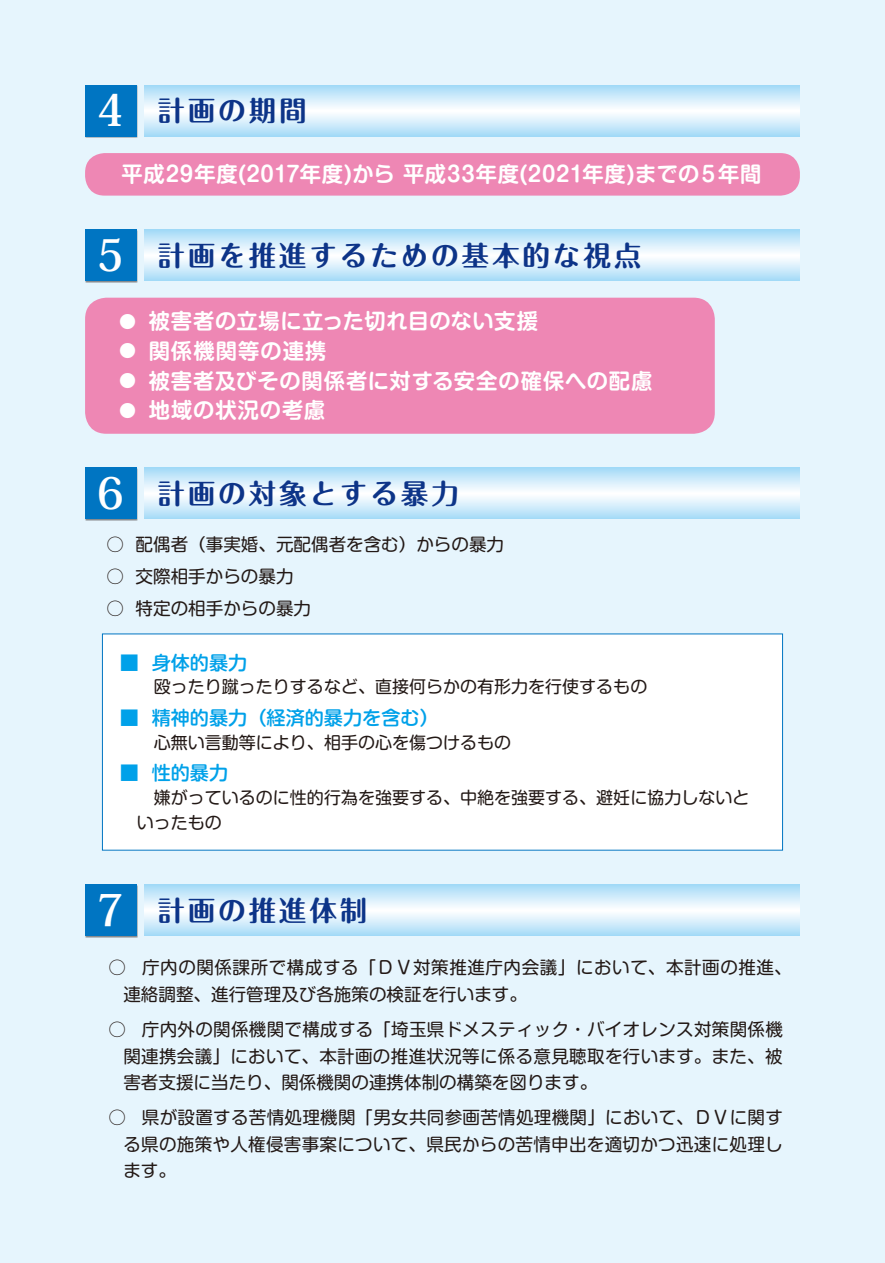
<style>
.page{position:relative;width:885px;height:1263px;background:#fff}
.page>*{position:absolute;margin:0;border:0;box-sizing:border-box;transform-origin:0 0}
.t1{font:700 43.65px "Koz Min Pr 6 N";color:#fff}
.t2{font:700 27.6px "Maru Fo Pro";letter-spacing:.1em;color:#0d3488}
.t3{font:700 21.3px "Shin M Go Pr 6 De";letter-spacing:.035em;color:#fff}
.t4{font:500 19.2px "Shin M Go Pr 6";color:#00a1e9}
.t5{font:17.55px/26.5px "Shin M Go Pr 6";letter-spacing:.015em;color:#231916;text-align:justify}
.t6{font:16.95px/25.5px "Shin M Go Pr 6";color:#231916}
.s1{font-size:16.95px}
</style>
<div class="page">
<div style="left:0;top:0;width:884px;height:1263px;background:#e6f5fd"></div>
<svg style="left:145px;top:85px;width:654px;height:51px"></svg>
<svg style="left:145px;top:230px;width:654px;height:51px"></svg>
<svg style="left:145px;top:468px;width:654px;height:51px"></svg>
<svg style="left:145px;top:884px;width:654px;height:51px"></svg>
<div style="left:86px;top:85px;width:52px;height:53px;background:#0075c2"></div>
<svg style="left:85px;top:85px;width:1px;height:51px"></svg>
<div style="left:86px;top:230px;width:52px;height:53px;background:#231916;opacity:.5"></div>
<div style="left:85px;top:230px;width:51px;height:51px;background:#0075c2"></div>
<div style="left:86px;top:468px;width:52px;height:53px;background:#231916;opacity:.5"></div>
<div style="left:85px;top:468px;width:51px;height:51px;background:#0075c2"></div>
<div style="left:85px;top:885px;width:53px;height:53px;background:#231916;opacity:.5"></div>
<div style="left:85px;top:884px;width:51px;height:51px;background:#0075c2"></div>
<div style="left:102px;top:634px;width:680px;height:216px;background:#fff"></div>
<div style="left:85px;top:153px;width:714px;height:43px;background:#ee87b4;border-radius:20px"></div>
<div style="left:85px;top:298px;width:629px;height:136px;background:#ee87b4;border-radius:21px"></div>
<h1 class="t1" style="left:97px;top:85px;width:29px">4</h1>
<h2 class="t2" style="left:157px;top:89px;width:151px">計画の期間</h2>
<p class="t3" style="left:122px;top:157px;width:641px">平成29年度(2017年度)から 平成33年度(2021年度)までの５年間</p>
<h1 class="t1" style="left:97px;top:230px;width:29px">5</h1>
<h2 class="t2" style="left:157px;top:233px;width:485px">計画を推進するための基本的な視点</h2>
<p class="t3" style="left:119px;top:303px;width:420px"><span class="s1">●</span> 被害者の立場に立った切れ目のない支援</p>
<p class="t3" style="left:119px;top:333px;width:209px"><span class="s1">●</span> 関係機関等の連携</p>
<p class="t3" style="left:119px;top:363px;width:534px"><span class="s1">●</span> 被害者及びその関係者に対する安全の確保への配慮</p>
<p class="t3" style="left:119px;top:393px;width:207px"><span class="s1">●</span> 地域の状況の考慮</p>
<h1 class="t1" style="left:97px;top:468px;width:29px">6</h1>
<h2 class="t2" style="left:157px;top:471px;width:303px">計画の対象とする暴力</h2>
<p class="t5" style="left:106px;top:530px;width:399px">○ 配偶者（事実婚、元配偶者を含む）からの暴力</p>
<p class="t5" style="left:106px;top:562px;width:189px">○ 交際相手からの暴力</p>
<p class="t5" style="left:106px;top:594px;width:206px">○ 特定の相手からの暴力</p>
<p class="t4" style="left:120px;top:647px;width:129px">■ 身体的暴力</p>
<p class="t6" style="left:120px;top:673px;width:529px">　　殴ったり蹴ったりするなど、直接何らかの有形力を行使するもの</p>
<p class="t4" style="left:120px;top:702px;width:320px">■ 精神的暴力（経済的暴力を含む）</p>
<p class="t6" style="left:120px;top:728px;width:393px">　　心無い言動等により、相手の心を傷つけるもの</p>
<p class="t4" style="left:120px;top:757px;width:110px">■ 性的暴力</p>
<p class="t6" style="left:137px;top:784px;width:614px;text-indent:-17px">　　嫌がっているのに性的行為を強要する、中絶を強要する、避妊に協力しないといったもの</p>
<h1 class="t1" style="left:89px;top:885px;width:45px">７</h1>
<h2 class="t2" style="left:157px;top:888px;width:212px">計画の推進体制</h2>
<p class="t5" style="left:123px;top:954px;width:669px;text-indent:-15px">○ 庁内の関係課所で構成する「ＤＶ対策推進庁内会議」において、本計画の推進、連絡調整、進行管理及び各施策の検証を行います。</p>
<p class="t5" style="left:123px;top:1015px;width:661px;text-indent:-15px">○ 庁内外の関係機関で構成する「埼玉県ドメスティック・バイオレンス対策関係機関連携会議」において、本計画の推進状況等に係る意見聴取を行います。また、被害者支援に当たり、関係機関の連携体制の構築を図ります。</p>
<p class="t5" style="left:123px;top:1103px;width:661px;text-indent:-15px">○ 県が設置する苦情処理機関「男女共同参画苦情処理機関」において、ＤＶに関する県の施策や人権侵害事案について、県民からの苦情申出を適切かつ迅速に処理します。</p>
</div>
